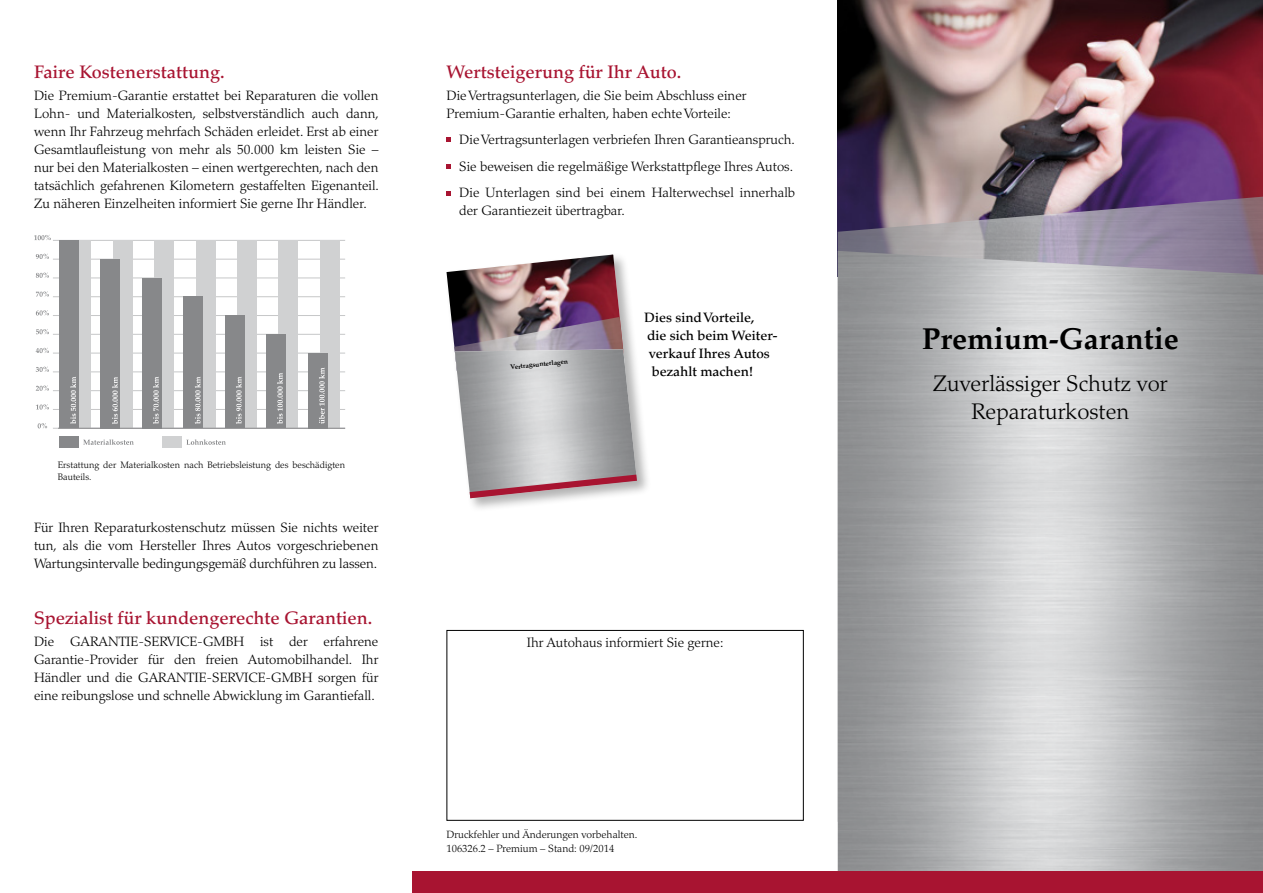
<style>
.page{position:relative;width:1263px;height:893px;background:#fff}
.page>*{position:absolute;margin:0;border:0;box-sizing:border-box;transform-origin:0 0}
.t1{font:700 30px "Palatino";color:#000}
.t2{font:300 22.5px/28.5px "Palatino";color:#000;text-align:center}
.t3{font:500 18px "Palatino";color:#a81431}
.t4{font:300 13.5px/18px "Palatino";color:#000;text-align:justify}
.t5{font:500 13.5px "Palatino";color:#000}
.t6{font:300 10.5px/13.5px "Palatino";color:#000}
.t7{font:300 9.3px/12px "Palatino";color:#000}
.t8{font:700 6.6px "Palatino";color:#000}
.t9{font:300 3.75px "Palatino";color:#000}
.t10{font:300 3px "Palatino";color:#000}
</style>
<div class="page">
<img style="left:838px;top:0;width:425px;height:197px">
<img style="left:838px;top:197px;width:425px;height:54px">
<img style="left:838px;top:251px;width:425px;height:621px">
<div style="left:412px;top:872px;width:851px;height:21px;background:#a81431"></div>
<svg style="left:446px;top:138px;width:5px;height:4px"></svg>
<svg style="left:446px;top:164px;width:5px;height:5px"></svg>
<svg style="left:446px;top:191px;width:5px;height:4px"></svg>
<div style="left:446px;top:630px;width:358px;height:191px;border:1px solid #000"></div>
<div style="left:444px;top:252px;width:207px;height:261px;background:#000;opacity:.3"></div>
<svg style="left:446px;top:255px;width:191px;height:243px;background:#ab9ea3"></svg>
<hr style="left:53px;top:240px;width:292px;height:1px;background:#c6c7c8">
<hr style="left:53px;top:259px;width:292px;height:1px;background:#c6c7c8">
<hr style="left:53px;top:278px;width:292px;height:1px;background:#c6c7c8">
<hr style="left:53px;top:296px;width:292px;height:1px;background:#c6c7c8">
<hr style="left:53px;top:315px;width:292px;height:1px;background:#c6c7c8">
<hr style="left:53px;top:334px;width:292px;height:1px;background:#c6c7c8">
<hr style="left:53px;top:353px;width:292px;height:1px;background:#c6c7c8">
<hr style="left:53px;top:372px;width:292px;height:1px;background:#c6c7c8">
<hr style="left:53px;top:390px;width:292px;height:1px;background:#c6c7c8">
<hr style="left:53px;top:409px;width:292px;height:1px;background:#c6c7c8">
<hr style="left:53px;top:428px;width:292px;height:1px;background:#c6c7c8">
<div style="left:71px;top:240px;width:20px;height:188px;background:#d0d1d2"></div>
<div style="left:113px;top:240px;width:20px;height:188px;background:#d0d1d2"></div>
<div style="left:154px;top:240px;width:20px;height:188px;background:#d0d1d2"></div>
<div style="left:196px;top:240px;width:19px;height:188px;background:#d0d1d2"></div>
<div style="left:237px;top:240px;width:20px;height:188px;background:#d0d1d2"></div>
<div style="left:278px;top:240px;width:20px;height:188px;background:#d0d1d2"></div>
<div style="left:320px;top:240px;width:20px;height:188px;background:#d0d1d2"></div>
<hr style="left:58px;top:428px;width:287px;height:1px;background:#87888a">
<div style="left:59px;top:240px;width:20px;height:188px;background:#87888a"></div>
<div style="left:100px;top:259px;width:20px;height:169px;background:#87888a"></div>
<div style="left:142px;top:278px;width:20px;height:150px;background:#87888a"></div>
<div style="left:183px;top:297px;width:20px;height:131px;background:#87888a"></div>
<div style="left:225px;top:315px;width:20px;height:113px;background:#87888a"></div>
<div style="left:266px;top:334px;width:20px;height:94px;background:#87888a"></div>
<div style="left:308px;top:353px;width:20px;height:75px;background:#87888a"></div>
<div style="left:59px;top:436px;width:20px;height:11px;background:#87888a"></div>
<div style="left:162px;top:436px;width:20px;height:11px;background:#d0d1d2"></div>
<svg style="left:70px;top:377px;width:6px;height:47px"></svg>
<svg style="left:112px;top:377px;width:6px;height:47px"></svg>
<svg style="left:153px;top:377px;width:6px;height:47px"></svg>
<svg style="left:195px;top:377px;width:5px;height:47px"></svg>
<svg style="left:236px;top:377px;width:6px;height:47px"></svg>
<svg style="left:277px;top:373px;width:6px;height:51px"></svg>
<svg style="left:319px;top:368px;width:6px;height:56px"></svg>
<svg style="left:83px;top:439px;width:51px;height:6px"></svg>
<svg style="left:186px;top:439px;width:40px;height:6px"></svg>
<svg style="left:34px;top:235px;width:17px;height:5px"></svg>
<svg style="left:36px;top:254px;width:13px;height:5px"></svg>
<svg style="left:36px;top:272px;width:13px;height:6px"></svg>
<svg style="left:36px;top:291px;width:13px;height:6px"></svg>
<svg style="left:36px;top:310px;width:13px;height:5px"></svg>
<svg style="left:36px;top:329px;width:13px;height:5px"></svg>
<svg style="left:36px;top:348px;width:13px;height:5px"></svg>
<svg style="left:38px;top:423px;width:9px;height:5px"></svg>
<svg style="left:36px;top:404px;width:13px;height:6px"></svg>
<svg style="left:36px;top:385px;width:13px;height:6px"></svg>
<svg style="left:36px;top:367px;width:13px;height:5px"></svg>
<h3 class="t3" style="left:34px;top:61px;width:192px">Faire Kostenerstattung.</h3>
<p class="t4" style="left:34px;top:86px;width:346px">Die Premium-Garantie erstattet bei Reparaturen die vollen Lohn- und Materialkosten, selbstverständlich auch dann, wenn Ihr Fahrzeug mehrfach Schäden erleidet. Erst ab einer Gesamtlaufleistung von mehr als 50.000 km leisten Sie – nur bei den Materialkosten – einen wertgerechten, nach den tatsächlich gefahrenen Kilometern gestaffelten Eigenanteil.<br>Zu näheren Einzelheiten informiert Sie gerne Ihr Händler.</p>
<p class="t7" style="left:58px;top:459px;width:289px">Erstattung der Materialkosten nach Betriebsleistung des beschädigten<br>Bauteils.</p>
<p class="t4" style="left:34px;top:518px;width:346px">Für Ihren Reparaturkostenschutz müssen Sie nichts weiter tun, als die vom Hersteller Ihres Autos vorgeschriebenen Wartungsintervalle bedingungsgemäß durchführen zu lassen.</p>
<h3 class="t3" style="left:34px;top:607px;width:340px">Spezialist für kundengerechte Garantien.</h3>
<p class="t4" style="left:34px;top:633px;width:346px">Die GARANTIE-SERVICE-GMBH ist der erfahrene Garantie-Provider für den freien Automobilhandel. Ihr Händler und die GARANTIE-SERVICE-GMBH sorgen für eine reibungslose und schnelle Abwicklung im Garantiefall.</p>
<p class="t10" style="left:383px;top:526px;width:62px;rotate:174deg">*für 0,14 /Minute aus dem deutschen Festnetz;</p>
<p class="t9" style="left:386px;top:548px;width:53px;rotate:174deg">Mo. bis Fr. von 8.00 bis 17.00 Uhr</p>
<h3 class="t3" style="left:446px;top:61px;width:236px">Wertsteigerung für Ihr Auto.</h3>
<p class="t4" style="left:446px;top:86px;width:302px">Die Vertragsunterlagen, die Sie beim Abschluss einer<br>Premium-Garantie erhalten, haben echte Vorteile:</p>
<p class="t4" style="left:459px;top:127px;width:337px;line-height:26.5px;text-align:left">Die Vertragsunterlagen verbriefen Ihren Garantieanspruch.<br>Sie beweisen die regelmäßige Werkstattpflege Ihres Autos.<br>Die Unterlagen sind bei einem Halterwechsel innerhalb</p>
<p class="t4" style="left:459px;top:202px;width:167px">der Garantiezeit übertragbar.</p>
<p class="t8" style="left:510px;top:363px;width:60px;rotate:-6deg">Vertragsunterlagen</p>
<p class="t5" style="left:644px;top:310px;width:112px">Dies sind Vorteile,</p>
<p class="t5" style="left:647px;top:328px;width:132px">die sich beim Weiter-</p>
<p class="t5" style="left:649px;top:346px;width:123px">verkauf Ihres Autos</p>
<p class="t5" style="left:652px;top:364px;width:103px">bezahlt machen!</p>
<p class="t4" style="left:527px;top:634px;width:198px">Ihr Autohaus informiert Sie gerne:</p>
<p class="t6" style="left:446px;top:828px;width:192px">Druckfehler und Änderungen vorbehalten.<br>106326.2 – Premium – Stand: 09/2014</p>
<h1 class="t1" style="left:922px;top:314px;width:258px">Premium-Garantie</h1>
<h2 class="t2" style="left:933px;top:369px;width:236px">Zuverlässiger Schutz vor<br>Reparaturkosten</h2>
</div>
